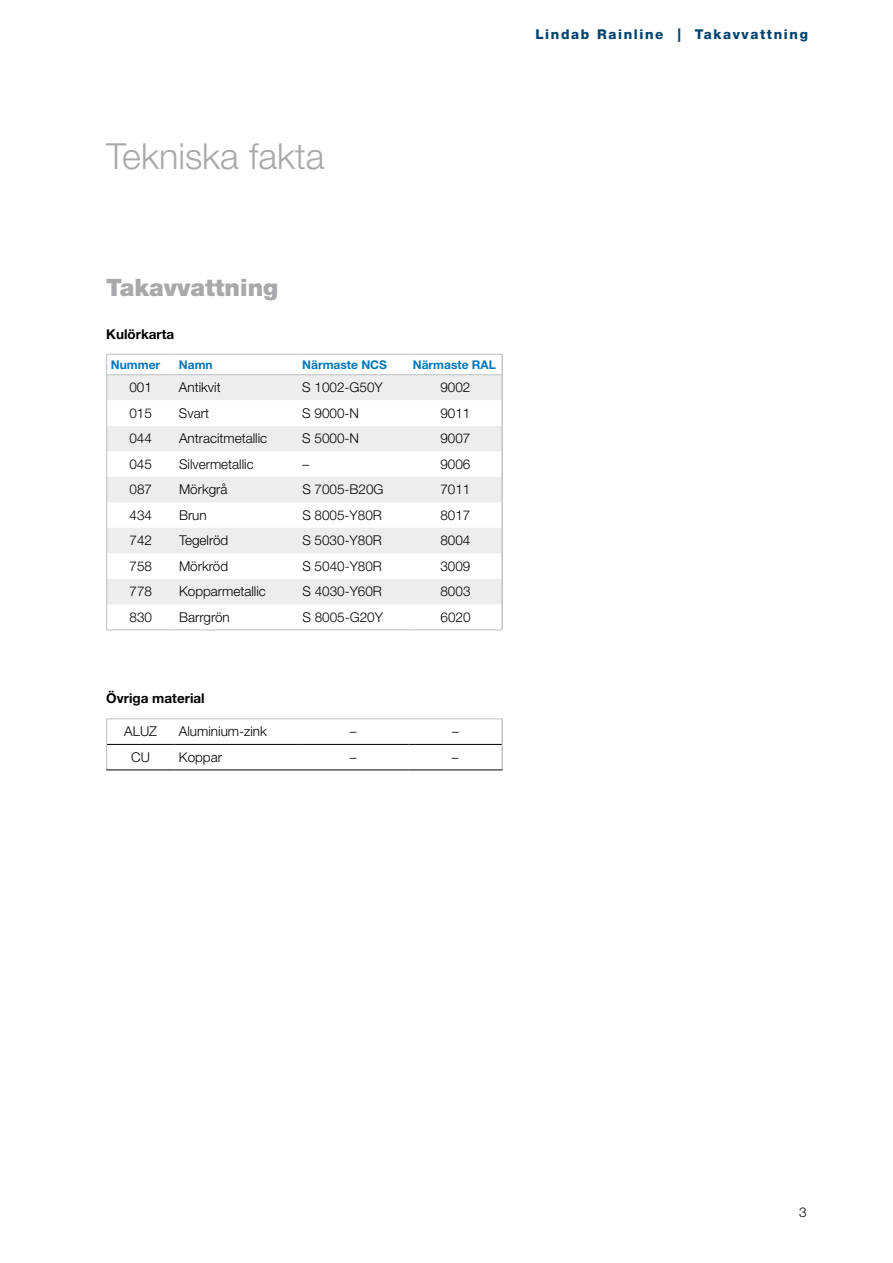
<style>
.page{position:relative;width:893px;height:1263px;background:#fff}
.page>*{position:absolute;margin:0;border:0;box-sizing:border-box;transform-origin:0 0}
.t1{font:300 36px "Helvetica Neue LT Pro";color:#a7a9ac}
.t2{font:900 24px "Helvetica Neue LT Pro";color:#a7a9ac}
.t3{font:300 13.5px "Helvetica Neue LT Pro";color:#000}
.t4{font:800 13.5px "Helvetica Neue LT Pro";letter-spacing:.12em;color:#00426f}
.t5{font:700 13.5px "Helvetica Neue LT Pro";color:#000}
.t6{font:700 12px "Helvetica Neue LT Pro";color:#0075be}
</style>
<div class="page">
<hr style="left:106px;top:354px;width:69px;height:1px;background:#bcbec0">
<hr style="left:175px;top:354px;width:123px;height:1px;background:#bcbec0">
<hr style="left:298px;top:354px;width:111px;height:1px;background:#bcbec0">
<hr style="left:409px;top:354px;width:93px;height:1px;background:#bcbec0">
<hr style="left:106px;top:629px;width:69px;height:1px;background:#bcbec0">
<hr style="left:175px;top:629px;width:123px;height:1px;background:#bcbec0">
<hr style="left:298px;top:629px;width:111px;height:1px;background:#bcbec0">
<hr style="left:409px;top:629px;width:93px;height:1px;background:#bcbec0">
<svg style="left:106px;top:355px;width:397px;height:274px"></svg>
<hr style="left:106px;top:719px;width:69px;height:1px;background:#bcbec0">
<hr style="left:175px;top:719px;width:123px;height:1px;background:#bcbec0">
<hr style="left:298px;top:719px;width:111px;height:1px;background:#bcbec0">
<hr style="left:409px;top:719px;width:93px;height:1px;background:#bcbec0">
<svg style="left:106px;top:719px;width:1px;height:51px"></svg>
<svg style="left:502px;top:719px;width:1px;height:51px"></svg>
<hr style="left:107px;top:744px;width:68px;height:1px;background:#000">
<hr style="left:175px;top:744px;width:123px;height:1px;background:#000">
<hr style="left:298px;top:744px;width:111px;height:1px;background:#000">
<hr style="left:409px;top:744px;width:93px;height:1px;background:#000">
<hr style="left:106px;top:770px;width:69px;height:1px;background:#000">
<hr style="left:175px;top:770px;width:123px;height:1px;background:#000">
<hr style="left:298px;top:770px;width:111px;height:1px;background:#000">
<hr style="left:409px;top:770px;width:93px;height:1px;background:#000">
<h1 class="t1" style="left:106px;top:134px;width:220px">Tekniska fakta</h1>
<p class="t4" style="left:535px;top:27px;width:274px">Lindab Rainline | Takavvattning</p>
<h2 class="t2" style="left:106px;top:273px;width:174px">Takavvattning</h2>
<p class="t5" style="left:106px;top:326px;width:69px">Kulörkarta</p>
<p class="t6" style="left:111px;top:357px;width:51px">Nummer</p>
<p class="t6" style="left:179px;top:357px;width:35px">Namn</p>
<p class="t6" style="left:302px;top:357px;width:86px">Närmaste NCS</p>
<p class="t6" style="left:413px;top:357px;width:85px">Närmaste RAL</p>
<p class="t3" style="left:129px;top:379px;width:24px">001</p>
<p class="t3" style="left:179px;top:379px;width:43px">Antikvit</p>
<p class="t3" style="left:302px;top:379px;width:82px">S 1002-G50Y</p>
<p class="t3" style="left:440px;top:379px;width:32px">9002</p>
<p class="t3" style="left:129px;top:405px;width:24px">015</p>
<p class="t3" style="left:179px;top:405px;width:32px">Svart</p>
<p class="t3" style="left:302px;top:405px;width:58px">S 9000-N</p>
<p class="t3" style="left:440px;top:405px;width:32px">9011</p>
<p class="t3" style="left:129px;top:430px;width:24px">044</p>
<p class="t3" style="left:179px;top:430px;width:90px">Antracitmetallic</p>
<p class="t3" style="left:302px;top:430px;width:58px">S 5000-N</p>
<p class="t3" style="left:440px;top:430px;width:32px">9007</p>
<p class="t3" style="left:129px;top:456px;width:24px">045</p>
<p class="t3" style="left:179px;top:456px;width:76px">Silvermetallic</p>
<p class="t3" style="left:302px;top:456px;width:8px">–</p>
<p class="t3" style="left:440px;top:456px;width:32px">9006</p>
<p class="t3" style="left:129px;top:481px;width:24px">087</p>
<p class="t3" style="left:179px;top:481px;width:50px">Mörkgrå</p>
<p class="t3" style="left:302px;top:481px;width:83px">S 7005-B20G</p>
<p class="t3" style="left:440px;top:481px;width:32px">7011</p>
<p class="t3" style="left:129px;top:507px;width:24px">434</p>
<p class="t3" style="left:179px;top:507px;width:29px">Brun</p>
<p class="t3" style="left:302px;top:507px;width:81px">S 8005-Y80R</p>
<p class="t3" style="left:440px;top:507px;width:32px">8017</p>
<p class="t3" style="left:130px;top:532px;width:24px">742</p>
<p class="t3" style="left:179px;top:532px;width:51px">Tegelröd</p>
<p class="t3" style="left:302px;top:532px;width:81px">S 5030-Y80R</p>
<p class="t3" style="left:440px;top:532px;width:32px">8004</p>
<p class="t3" style="left:130px;top:558px;width:24px">758</p>
<p class="t3" style="left:179px;top:558px;width:51px">Mörkröd</p>
<p class="t3" style="left:302px;top:558px;width:81px">S 5040-Y80R</p>
<p class="t3" style="left:440px;top:558px;width:32px">3009</p>
<p class="t3" style="left:130px;top:583px;width:24px">778</p>
<p class="t3" style="left:179px;top:583px;width:88px">Kopparmetallic</p>
<p class="t3" style="left:302px;top:583px;width:81px">S 4030-Y60R</p>
<p class="t3" style="left:440px;top:583px;width:32px">8003</p>
<p class="t3" style="left:130px;top:609px;width:24px">830</p>
<p class="t3" style="left:179px;top:609px;width:52px">Barrgrön</p>
<p class="t3" style="left:302px;top:609px;width:82px">S 8005-G20Y</p>
<p class="t3" style="left:440px;top:609px;width:32px">6020</p>
<p class="t5" style="left:106px;top:689px;width:100px">Övriga material</p>
<p class="t3" style="left:124px;top:723px;width:34px">ALUZ</p>
<p class="t3" style="left:179px;top:723px;width:89px">Aluminium-zink</p>
<p class="t3" style="left:350px;top:723px;width:8px">–</p>
<p class="t3" style="left:452px;top:723px;width:8px">–</p>
<p class="t3" style="left:131px;top:749px;width:20px">CU</p>
<p class="t3" style="left:179px;top:749px;width:45px">Koppar</p>
<p class="t3" style="left:350px;top:749px;width:8px">–</p>
<p class="t3" style="left:452px;top:749px;width:8px">–</p>
<p class="t3" style="left:799px;top:1204px;width:9px">3</p>
</div>
